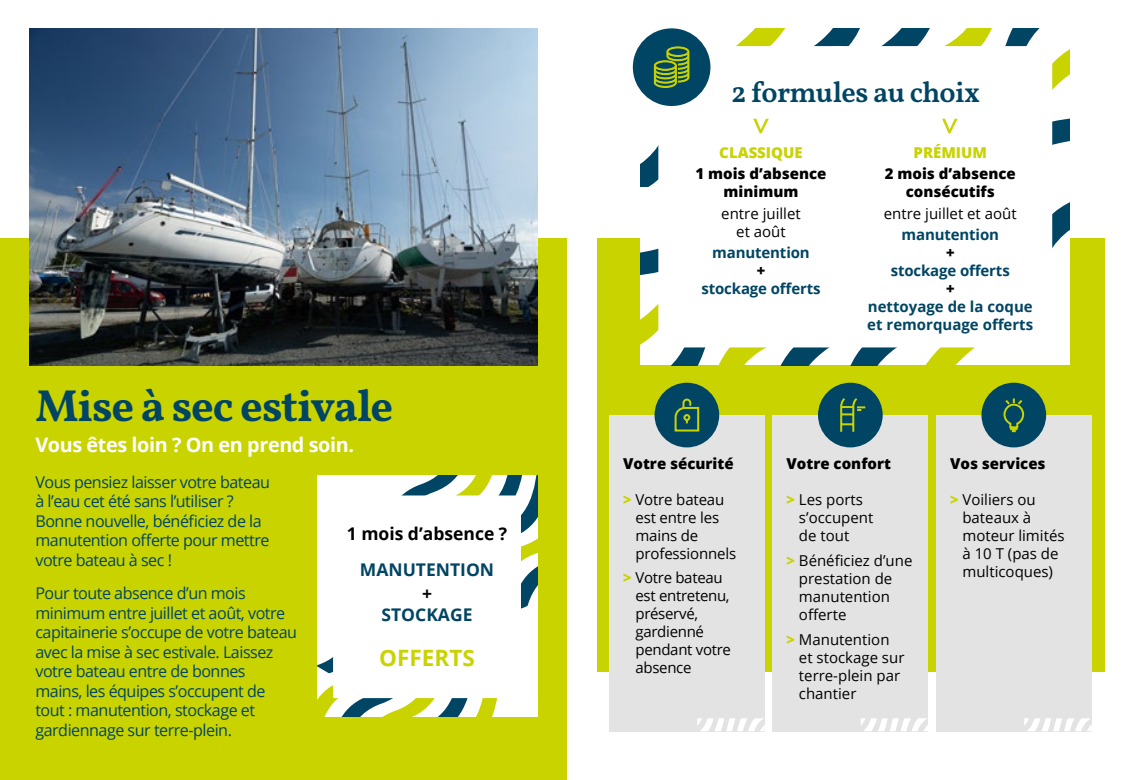
<style>
.page{position:relative;width:1134px;height:780px;background:#fff}
.page>*{position:absolute;margin:0;border:0;box-sizing:border-box;transform-origin:0 0}
.t1{font:700 45px "Vollkorn";letter-spacing:-.03em;color:#004563}
.t2{font:600 29.5px "Vollkorn";letter-spacing:-.02em;color:#004563}
.t3{font:700 22.5px "Open Sans";color:#c8d300}
.t4{font:700 20px "Open Sans";letter-spacing:-.02em;color:#fff}
.t5{font:700 17.5px "Open Sans";color:#004563}
.t6{font:700 17.5px "Open Sans";color:#000}
.t7{font:16.25px/19.5px "Open Sans";letter-spacing:-.03em;color:#004563}
.t8{font:15px/18px "Open Sans";color:#000}
.t9{font:700 15px/18px "Open Sans";letter-spacing:-.01em;color:#004563}
.t10{font:800 15px/18px "Open Sans";color:#000;text-align:center}
.t11{font:15px/18px "Open Sans";letter-spacing:-.02em;color:#000}
.t12{font:800 15px "Open Sans";color:#c8d300}
.s1{font-weight:800;color:#c8d300}
</style>
<div class="page">
<div style="left:597px;top:238px;width:507px;height:433px;background:#c8d300"></div>
<div style="left:0;top:238px;width:567px;height:542px;background:#c8d300"></div>
<img style="left:30px;top:28px;width:507px;height:337px">
<svg style="left:317px;top:475px;width:220px;height:241px;background:#ccd9c7"></svg>
<div style="left:333px;top:495px;width:188px;height:203px;background:#fff"></div>
<div style="left:609px;top:415px;width:156px;height:316px;background:#e3e3e3"></div>
<svg style="left:697px;top:718px;width:68px;height:13px"></svg>
<div style="left:654px;top:382px;width:65px;height:65px;background:#004563;border-radius:50%"></div>
<svg style="left:674px;top:399px;width:26px;height:33px"></svg>
<div style="left:772px;top:415px;width:156px;height:316px;background:#e3e3e3"></div>
<svg style="left:861px;top:718px;width:67px;height:13px"></svg>
<div style="left:818px;top:382px;width:65px;height:65px;background:#004563;border-radius:50%"></div>
<svg style="left:840px;top:398px;width:26px;height:34px"></svg>
<div style="left:936px;top:415px;width:156px;height:316px;background:#e3e3e3"></div>
<svg style="left:1024px;top:718px;width:68px;height:13px"></svg>
<div style="left:981px;top:382px;width:65px;height:65px;background:#004563;border-radius:50%"></div>
<svg style="left:1003px;top:398px;width:22px;height:35px"></svg>
<div style="left:633px;top:28px;width:77px;height:78px;background:#004563;border-radius:50%"></div>
<svg style="left:641px;top:28px;width:429px;height:337px"></svg>
<h1 class="t1" style="left:35px;top:372px;width:359px">Mise à sec estivale</h1>
<p class="t4" style="left:35px;top:430px;width:320px">Vous êtes loin ? On en prend soin.</p>
<p class="t7" style="left:35px;top:471px;width:236px">Vous pensiez laisser votre bateau à l’eau cet été sans l’utiliser ?<br>Bonne nouvelle, bénéficiez de la manutention offerte pour mettre votre bateau à sec !</p>
<p class="t7" style="left:35px;top:583px;width:263px">Pour toute absence d’un mois minimum entre juillet et août, votre capitainerie s’occupe de votre bateau avec la mise à sec estivale. Laissez votre bateau entre de bonnes<br>mains, les équipes s’occupent de tout : manutention, stockage et gardiennage sur terre-plein.</p>
<p class="t6" style="left:347px;top:521px;width:162px">1 mois d’absence ?</p>
<p class="t5" style="left:360px;top:556px;width:136px">MANUTENTION</p>
<p class="t6" style="left:422px;top:581px;width:11px">+</p>
<p class="t5" style="left:381px;top:602px;width:93px">STOCKAGE</p>
<h3 class="t3" style="left:379px;top:641px;width:97px">OFFERTS</h3>
<h2 class="t2" style="left:731px;top:70px;width:250px">2 formules au choix</h2>
<p class="t12" style="left:719px;top:141px;width:85px">CLASSIQUE</p>
<p class="t10" style="left:695px;top:164px;width:133px">1 mois d’absence minimum</p>
<p class="t8" style="left:721px;top:204px;width:81px;text-align:center">entre juillet et août</p>
<p class="t9" style="left:712px;top:243px;width:99px">manutention</p>
<p class="t10" style="left:757px;top:261px;width:10px">+</p>
<p class="t9" style="left:701px;top:279px;width:120px">stockage offerts</p>
<p class="t12" style="left:913px;top:141px;width:75px">PRÉMIUM</p>
<p class="t10" style="left:885px;top:164px;width:133px">2 mois d’absence consécutifs</p>
<p class="t8" style="left:884px;top:204px;width:134px">entre juillet et août</p>
<p class="t9" style="left:901px;top:225px;width:99px">manutention</p>
<p class="t10" style="left:946px;top:243px;width:10px">+</p>
<p class="t9" style="left:891px;top:261px;width:120px">stockage offerts</p>
<p class="t10" style="left:946px;top:279px;width:10px">+</p>
<p class="t9" style="left:867px;top:297px;width:167px">nettoyage de la coque et remorquage offerts</p>
<p class="t10" style="left:623px;top:454px;width:112px">Votre sécurité</p>
<p class="t8" style="left:635px;top:490px;width:102px;text-indent:-12px"><span class="s1">&gt;</span> Votre bateau est entre les mains de professionnels</p>
<p class="t11" style="left:635px;top:568px;width:97px;text-indent:-12px"><span class="s1">&gt;</span> Votre bateau est entretenu, préservé, gardienné pendant votre absence</p>
<p class="t10" style="left:786px;top:454px;width:106px">Votre confort</p>
<p class="t8" style="left:799px;top:490px;width:76px;text-indent:-12px"><span class="s1">&gt;</span> Les ports s’occupent de tout</p>
<p class="t8" style="left:799px;top:551px;width:115px;text-indent:-12px"><span class="s1">&gt;</span> Bénéficiez d’une prestation de manutention offerte</p>
<p class="t8" style="left:799px;top:630px;width:107px;text-indent:-12px"><span class="s1">&gt;</span> Manutention et stockage sur terre-plein par chantier</p>
<p class="t10" style="left:950px;top:454px;width:97px">Vos services</p>
<p class="t8" style="left:962px;top:490px;width:104px;text-indent:-12px"><span class="s1">&gt;</span> Voiliers ou bateaux à moteur limités à 10 T (pas de multicoques)</p>
</div>
